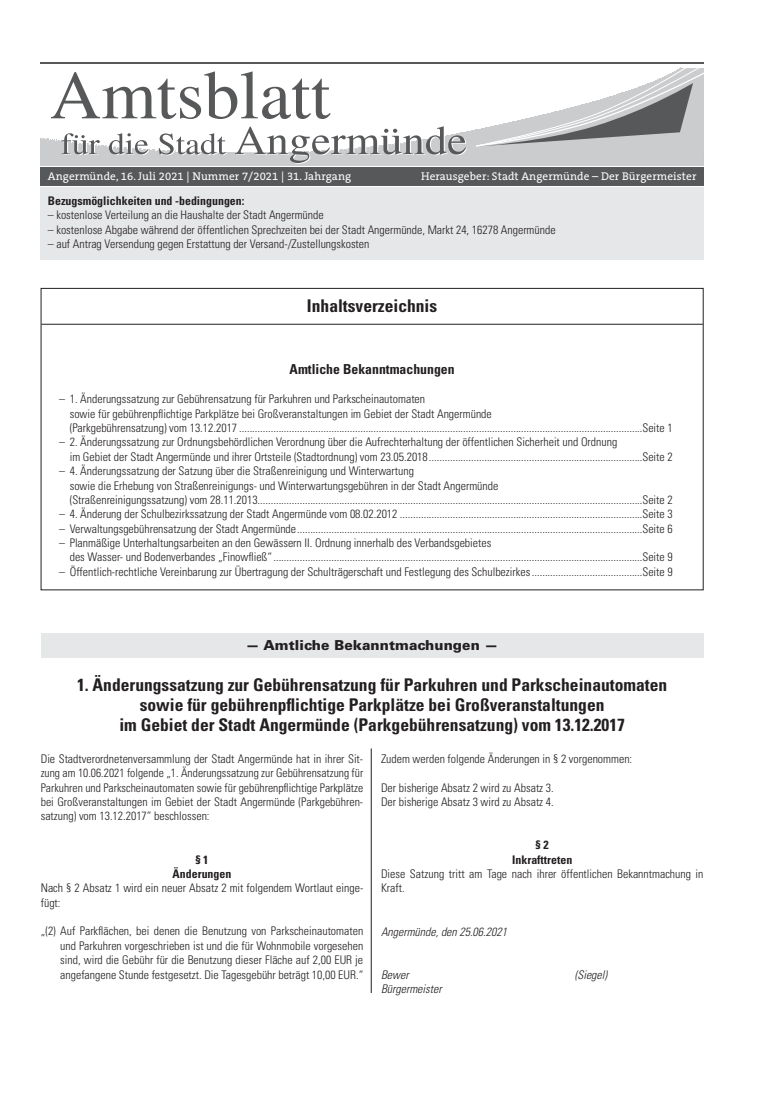
<style>
.page{position:relative;width:762px;height:1117px;background:#fff}
.page>*{position:absolute;margin:0;border:0;box-sizing:border-box;transform-origin:0 0}
.t1{font:700 condensed 17.5px/20px "Univers";color:#231f20;text-align:center}
.t2{font:900 13.75px "Univers";letter-spacing:.005em;color:#231f20}
.t3{font:700 condensed 13.75px "Univers";color:#231f20}
.t4{font:300 condensed 11.88px/14.4px "Univers";color:#231f20}
.t5{font:700 condensed 11.88px/14.4px "Univers";color:#231f20;text-align:center}
.t6{font:italic 300 condensed 11.88px "Univers";color:#231f20}
.t7{font:11.25px "The Serif B W5 Plain";letter-spacing:.01em;color:#fff}
</style>
<div class="page">
<img style="left:101px;top:152px;width:58px;height:1px">
<img style="left:101px;top:151px;width:58px;height:1px">
<img style="left:101px;top:150px;width:54px;height:1px">
<div style="left:41px;top:167px;width:662px;height:19px;background:#57585a"></div>
<hr style="left:41px;top:62px;width:662px;height:2px;background:#57585a">
<svg style="left:51px;top:71px;width:280px;height:48px"></svg>
<svg style="left:475px;top:67px;width:228px;height:80px"></svg>
<svg style="left:41px;top:133px;width:60px;height:22px"></svg>
<svg style="left:109px;top:133px;width:40px;height:22px"></svg>
<svg style="left:159px;top:133px;width:68px;height:22px"></svg>
<svg style="left:235px;top:126px;width:232px;height:38px"></svg>
<div style="left:41px;top:187px;width:662px;height:72px;background:#e6e7e9"></div>
<hr style="left:41px;top:324px;width:662px;height:1px;background:#231f20">
<div style="left:41px;top:633px;width:662px;height:25px;background:#e6e7e9"></div>
<hr style="left:371px;top:748px;width:1px;height:244px;background:#231f20">
<p class="t7" style="left:48px;top:169px;width:305px">Angermünde, 16. Juli 2021 | Nummer 7/2021 | 31. Jahrgang</p>
<p class="t7" style="left:421px;top:169px;width:277px">Herausgeber: Stadt Angermünde – Der Bürgermeister</p>
<p class="t5" style="left:48px;top:193px;width:198px">Bezugsmöglichkeiten und -bedingungen:</p>
<p class="t4" style="left:48px;top:208px;width:277px">– kostenlose Verteilung an die Haushalte der Stadt Angermünde</p>
<p class="t4" style="left:48px;top:222px;width:509px">– kostenlose Abgabe während der öffentlichen Sprechzeiten bei der Stadt Angermünde, Markt 24, 16278 Angermünde</p>
<p class="t4" style="left:48px;top:236px;width:323px">– auf Antrag Versendung gegen Erstattung der Versand-/Zustellungskosten</p>
<h1 class="t1" style="left:307px;top:295px;width:132px">Inhaltsverzeichnis</h1>
<p class="t3" style="left:290px;top:361px;width:167px">Amtliche Bekanntmachungen</p>
<p class="t4" style="left:70px;top:391px;width:604px;text-indent:-11px">– 1. Änderungssatzung zur Gebührensatzung für Parkuhren und Parkscheinautomaten<br>sowie für gebührenpflichtige Parkplätze bei Großveranstaltungen im Gebiet der Stadt Angermünde<br>(Parkgebührensatzung) vom 13.12.2017 .........................................................................................................................................................Seite 1</p>
<p class="t4" style="left:70px;top:435px;width:604px;text-indent:-11px">– 2. Änderungssatzung zur Ordnungsbehördlichen Verordnung über die Aufrechterhaltung der öffentlichen Sicherheit und Ordnung<br>im Gebiet der Stadt Angermünde und ihrer Ortsteile (Stadtordnung) vom 23.05.2018.................................................................................Seite 2</p>
<p class="t4" style="left:70px;top:463px;width:604px;text-indent:-11px">– 4. Änderungssatzung der Satzung über die Straßenreinigung und Winterwartung<br>sowie die Erhebung von Straßenreinigungs- und Winterwartungsgebühren in der Stadt Angermünde<br>(Straßenreinigungssatzung) vom 28.11.2013..................................................................................................................................................Seite 2</p>
<p class="t4" style="left:59px;top:507px;width:615px">– 4. Änderung der Schulbezirkssatzung der Stadt Angermünde vom 08.02.2012 ............................................................................................Seite 3</p>
<p class="t4" style="left:59px;top:521px;width:615px">– Verwaltungsgebührensatzung der Stadt Angermünde...................................................................................................................................Seite 6</p>
<p class="t4" style="left:70px;top:535px;width:604px;text-indent:-11px">– Planmäßige Unterhaltungsarbeiten an den Gewässern II. Ordnung innerhalb des Verbandsgebietes<br>des Wasser- und Bodenverbandes „Finowfließ“............................................................................................................................................Seite 9</p>
<p class="t4" style="left:59px;top:564px;width:615px">– Öffentlich-rechtliche Vereinbarung zur Übertragung der Schulträgerschaft und Festlegung des Schulbezirkes..........................................Seite 9</p>
<p class="t2" style="left:246px;top:636px;width:254px">— Amtliche Bekanntmachungen —</p>
<h1 class="t1" style="left:77px;top:674px;width:592px">1. Änderungssatzung zur Gebührensatzung für Parkuhren und Parkscheinautomaten sowie für gebührenpflichtige Parkplätze bei Großveranstaltungen<br>im Gebiet der Stadt Angermünde (Parkgebührensatzung) vom 13.12.2017</h1>
<p class="t4" style="left:41px;top:751px;width:324px;text-align:justify">Die Stadtverordnetenversammlung der Stadt Angermünde hat in ihrer Sit&shy;zung am 10.06.2021 folgende „1. Änderungssatzung zur Gebührensatzung für Parkuhren und Parkscheinautomaten sowie für gebührenpflichtige Parkplätze bei Großveranstaltungen im Gebiet der Stadt Angermünde (Parkgebühren&shy;satzung) vom 13.12.2017“ beschlossen:</p>
<p class="t5" style="left:173px;top:851px;width:60px">§ 1<br>Änderungen</p>
<p class="t4" style="left:41px;top:880px;width:324px">Nach § 2 Absatz 1 wird ein neuer Absatz 2 mit folgendem Wortlaut einge&shy;fügt:</p>
<p class="t4" style="left:60px;top:923px;width:304px;text-align:justify;text-indent:-19px">„(2) Auf Parkflächen, bei denen die Benutzung von Parkscheinautomaten und Parkuhren vorgeschrieben ist und die für Wohnmobile vorgesehen sind, wird die Gebühr für die Benutzung dieser Fläche auf 2,00 EUR je angefangene Stunde festgesetzt. Die Tagesgebühr beträgt 10,00 EUR.“</p>
<p class="t4" style="left:381px;top:751px;width:253px">Zudem werden folgende Änderungen in § 2 vorgenommen:</p>
<p class="t4" style="left:381px;top:780px;width:174px">Der bisherige Absatz 2 wird zu Absatz 3.<br>Der bisherige Absatz 3 wird zu Absatz 4.</p>
<p class="t5" style="left:512px;top:837px;width:62px">§ 2<br>Inkrafttreten</p>
<p class="t4" style="left:381px;top:866px;width:324px">Diese Satzung tritt am Tage nach ihrer öffentlichen Bekanntmachung in<br>Kraft.</p>
<p class="t6" style="left:381px;top:923px;width:127px">Angermünde, den 25.06.2021</p>
<p class="t6" style="left:381px;top:967px;width:29px">Bewer</p>
<p class="t6" style="left:575px;top:967px;width:34px">(Siegel)</p>
<p class="t6" style="left:381px;top:981px;width:62px">Bürgermeister</p>
</div>
